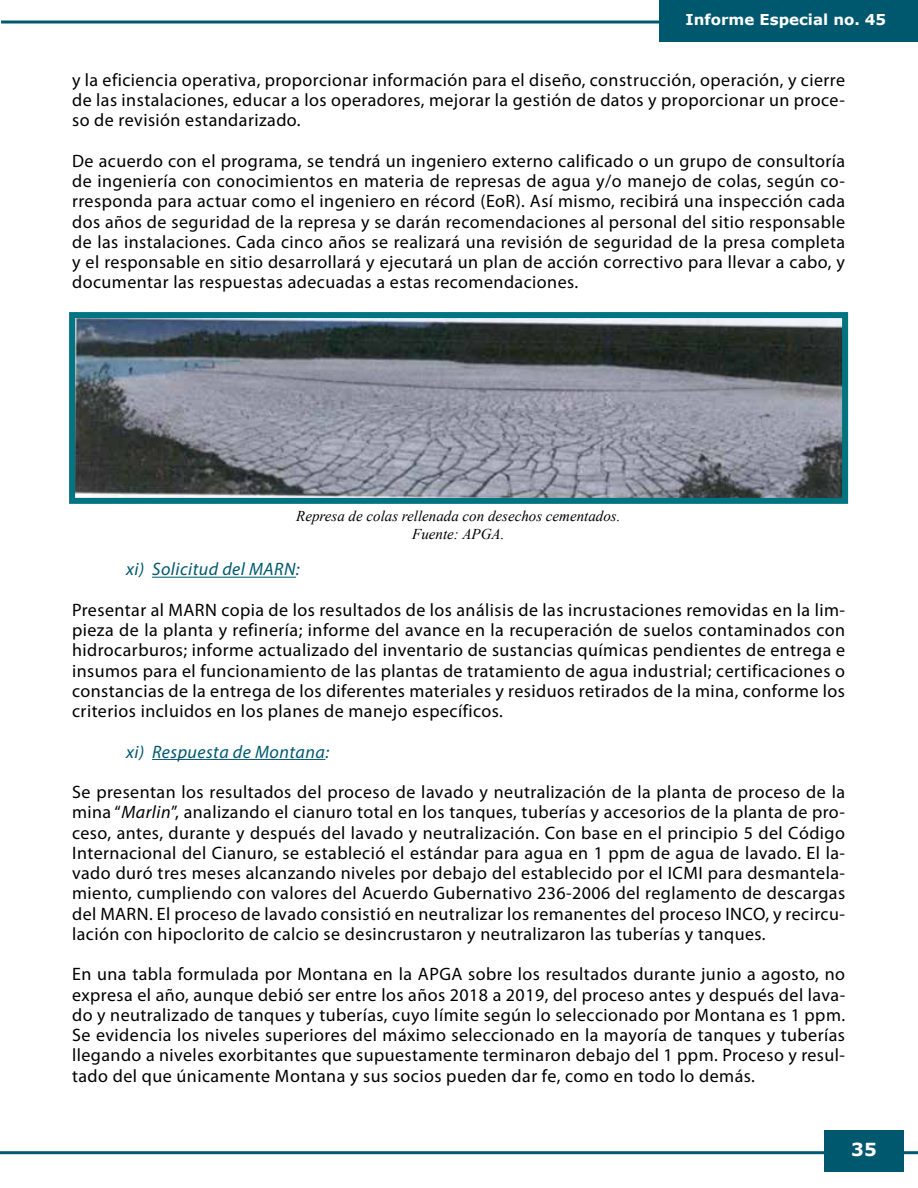
<style>
.page{position:relative;width:918px;height:1188px;background:#fff}
.page>*{position:absolute;margin:0;border:0;box-sizing:border-box;transform-origin:0 0}
.t1{font:18px/20.2px "Myriad Pro";letter-spacing:.025em;color:#000;text-align:justify}
.t2{font:italic 18px "Myriad Pro";letter-spacing:.025em;color:#00586f}
.t3{font:700 18px "Verdana";color:#fff}
.t4{font:italic 15px/18px "Times New Roman";color:#000;text-align:center}
.t5{font:700 15px "Verdana";color:#fff}
.s1{font-style:italic}
</style>
<div class="page">
<hr style="left:0;top:1151px;width:918px;height:3px;background:#00586f">
<div style="left:824px;top:1130px;width:80px;height:41px;background:#00586f"></div>
<hr style="left:1px;top:21px;width:658px;height:3px;background:#00586f">
<div style="left:659px;top:0;width:259px;height:41px;background:#00586f"></div>
<img style="left:76px;top:319px;width:765px;height:178px">
<div style="left:69px;top:312px;width:779px;height:192px;border:6px solid #007481"></div>
<hr style="left:152px;top:577px;width:144px;height:1px;background:#00586f">
<hr style="left:152px;top:759px;width:173px;height:1px;background:#00586f">
<p class="t5" style="left:686px;top:9px;width:202px">Informe Especial no. 45</p>
<p class="t1" style="left:72px;top:69px;width:775px">y la eficiencia operativa, proporcionar información para el diseño, construcción, operación, y cierre de las instalaciones, educar a los operadores, mejorar la gestión de datos y proporcionar un proce&shy;so de revisión estandarizado.</p>
<p class="t1" style="left:72px;top:150px;width:775px">De acuerdo con el programa, se tendrá un ingeniero externo calificado o un grupo de consultoría de ingeniería con conocimientos en materia de represas de agua y/o manejo de colas, según co&shy;rresponda para actuar como el ingeniero en récord (EoR). Así mismo, recibirá una inspección cada dos años de seguridad de la represa y se darán recomendaciones al personal del sitio responsable de las instalaciones. Cada cinco años se realizará una revisión de seguridad de la presa completa y el responsable en sitio desarrollará y ejecutará un plan de acción correctivo para llevar a cabo, y documentar las respuestas adecuadas a estas recomendaciones.</p>
<p class="t4" style="left:296px;top:506px;width:326px">Represa de colas rellenada con desechos cementados.<br>Fuente: APGA.</p>
<p class="t2" style="left:126px;top:558px;width:175px">xi) Solicitud del MARN:</p>
<p class="t1" style="left:72px;top:599px;width:775px">Presentar al MARN copia de los resultados de los análisis de las incrustaciones removidas en la lim&shy;pieza de la planta y refinería; informe del avance en la recuperación de suelos contaminados con hidrocarburos; informe actualizado del inventario de sustancias químicas pendientes de entrega e insumos para el funcionamiento de las plantas de tratamiento de agua industrial; certificaciones o constancias de la entrega de los diferentes materiales y residuos retirados de la mina, conforme los criterios incluidos en los planes de manejo específicos.</p>
<p class="t2" style="left:126px;top:740px;width:205px">xi) Respuesta de Montana:</p>
<p class="t1" style="left:72px;top:782px;width:775px">Se presentan los resultados del proceso de lavado y neutralización de la planta de proceso de la mina “<span class="s1">Marlin</span>”, analizando el cianuro total en los tanques, tuberías y accesorios de la planta de pro&shy;ceso, antes, durante y después del lavado y neutralización. Con base en el principio 5 del Código Internacional del Cianuro, se estableció el estándar para agua en 1 ppm de agua de lavado. El la&shy;vado duró tres meses alcanzando niveles por debajo del establecido por el ICMI para desmantela&shy;miento, cumpliendo con valores del Acuerdo Gubernativo 236-2006 del reglamento de descargas del MARN. El proceso de lavado consistió en neutralizar los remanentes del proceso INCO, y recircu&shy;lación con hipoclorito de calcio se desincrustaron y neutralizaron las tuberías y tanques.</p>
<p class="t1" style="left:72px;top:964px;width:775px">En una tabla formulada por Montana en la APGA sobre los resultados durante junio a agosto, no expresa el año, aunque debió ser entre los años 2018 a 2019, del proceso antes y después del lava&shy;do y neutralizado de tanques y tuberías, cuyo límite según lo seleccionado por Montana es 1 ppm.<br>Se evidencia los niveles superiores del máximo seleccionado en la mayoría de tanques y tuberías llegando a niveles exorbitantes que supuestamente terminaron debajo del 1 ppm. Proceso y resul&shy;tado del que únicamente Montana y sus socios pueden dar fe, como en todo lo demás.</p>
<p class="t3" style="left:851px;top:1137px;width:27px">35</p>
</div>
